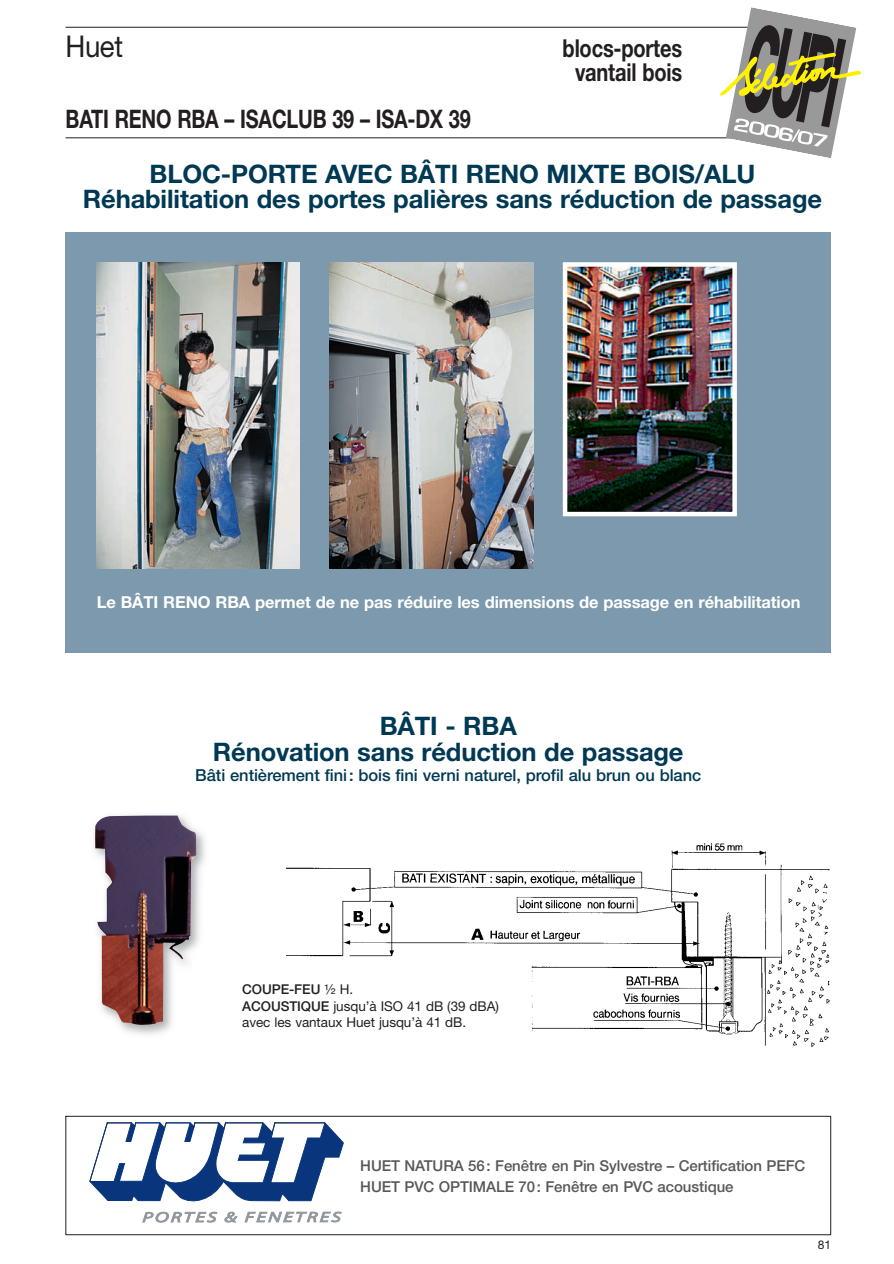
<style>
.page{position:relative;width:894px;height:1264px;background:#fff}
.page>*{position:absolute;margin:0;border:0;box-sizing:border-box;transform-origin:0 0}
.t1{font:30px "Helvetica Neue";color:#231f20;scale:.92 1}
.t2{font:700 25.5px/25.5px "Helvetica Neue";letter-spacing:-.005em;color:#003954;text-align:center}
.t3{font:700 25.5px "Helvetica Neue";letter-spacing:-.01em;color:#231f20;scale:.78 1}
.t4{font:700 24.75px/24px "Helvetica Neue";letter-spacing:-.01em;color:#231f20;text-align:center;scale:.81 1}
.t5{font:700 16.5px "Helvetica Neue";letter-spacing:-.005em;color:#fff}
.t6{font:500 16.5px "Helvetica Neue";letter-spacing:-.005em;color:#003954}
.t7{font:500 15px/20.7px "Helvetica Neue";letter-spacing:-.005em;color:#57585a}
.t8{font:13.5px/16.5px "Helvetica Neue";letter-spacing:-.005em;color:#231f20}
.t9{font:12px "Helvetica Neue";color:#231f20}
.s1{font-weight:500}
</style>
<div class="page">
<hr style="left:66px;top:27px;width:765px;height:1px;background:#231f20">
<hr style="left:66px;top:137px;width:765px;height:1px;background:#231f20">
<hr style="left:66px;top:1116px;width:764px;height:1px;background:#231f20">
<hr style="left:830px;top:1116px;width:1px;height:119px;background:#231f20">
<hr style="left:66px;top:1234px;width:765px;height:1px;background:#231f20">
<hr style="left:66px;top:1116px;width:1px;height:119px;background:#231f20">
<div style="left:66px;top:232px;width:765px;height:420px;background:#7c99ae"></div>
<svg style="left:89px;top:1122px;width:254px;height:114px"></svg>
<img style="left:287px;top:843px;width:543px;height:204px">
<img style="left:94px;top:830px;width:111px;height:205px">
<img style="left:95px;top:815px;width:101px;height:210px">
<div style="left:242px;top:984px;width:286px;height:65px;background:#fff"></div>
<img style="left:568px;top:267px;width:164px;height:244px">
<div style="left:563px;top:262px;width:174px;height:254px;border:4px solid #fff"></div>
<img style="left:97px;top:262px;width:203px;height:306px">
<img style="left:330px;top:262px;width:203px;height:306px">
<svg style="left:719px;top:7px;width:142px;height:151px"></svg>
<p class="t1" style="left:66px;top:36px;width:64px">Huet</p>
<p class="t4" style="left:563px;top:39px;width:149px">blocs-portes vantail bois</p>
<p class="t3" style="left:66px;top:110px;width:521px">BATI RENO RBA – ISACLUB 39 – ISA-DX 39</p>
<p class="t2" style="left:83px;top:163px;width:741px">BLOC-PORTE AVEC BÂTI RENO MIXTE BOIS/ALU<br>Réhabilitation des portes palières sans réduction de passage</p>
<p class="t5" style="left:97px;top:596px;width:705px">Le BÂTI RENO RBA permet de ne pas réduire les dimensions de passage en réhabilitation</p>
<p class="t2" style="left:213px;top:715px;width:472px">BÂTI - RBA<br>Rénovation sans réduction de passage</p>
<p class="t6" style="left:195px;top:769px;width:507px">Bâti entièrement fini : bois fini verni naturel, profil alu brun ou blanc</p>
<p class="t8" style="left:242px;top:983px;width:258px"><span class="s1">COUPE-FEU</span> ½ H.<br><span class="s1">ACOUSTIQUE</span> jusqu’à ISO 41 dB (39 dBA) avec les vantaux Huet jusqu’à 41 dB.</p>
<p class="t7" style="left:360px;top:1156px;width:447px">HUET NATURA 56 : Fenêtre en Pin Sylvestre – Certification PEFC<br>HUET PVC OPTIMALE 70 : Fenêtre en PVC acoustique</p>
<p class="t9" style="left:818px;top:1240px;width:15px">81</p>
</div>
